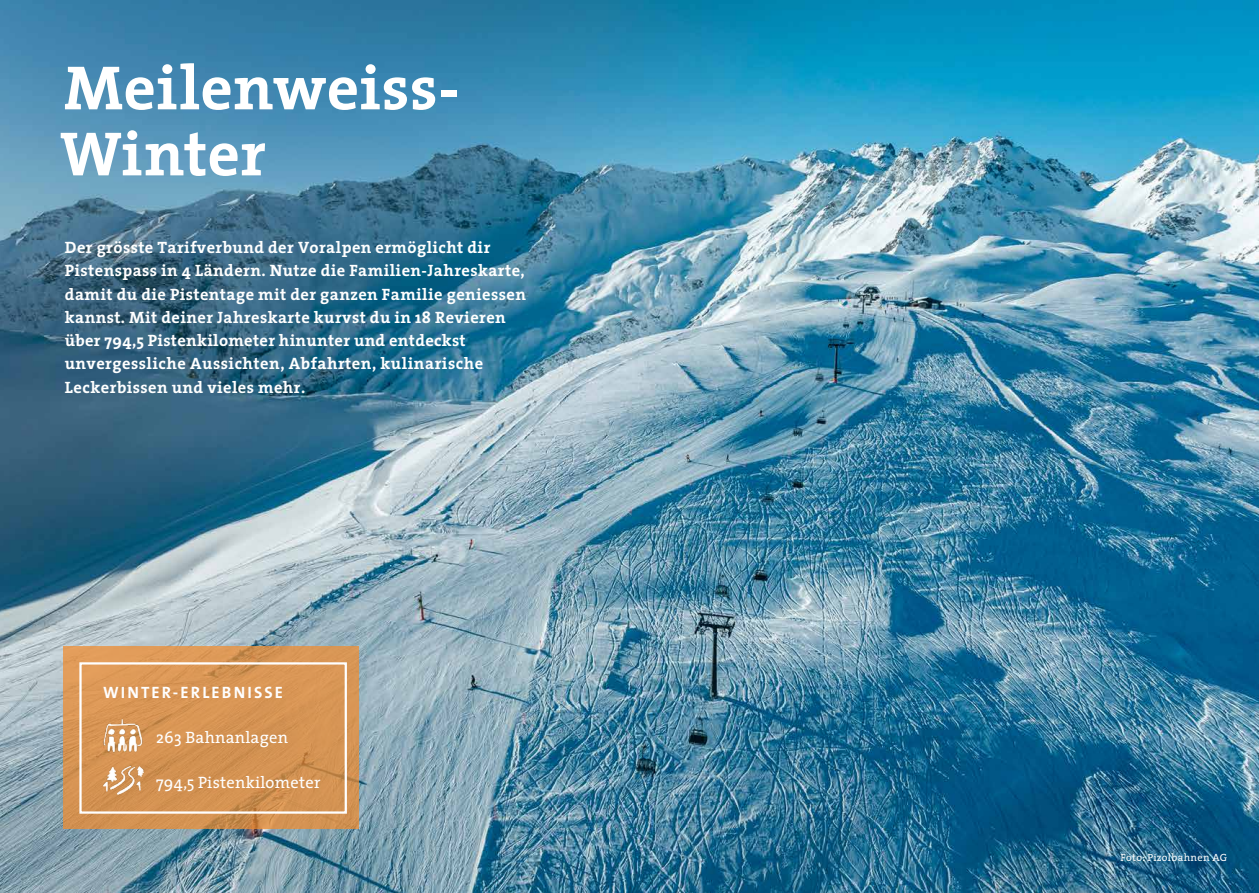
<style>
.page{position:relative;width:1259px;height:893px;background:#fff}
.page>*{position:absolute;margin:0;border:0;box-sizing:border-box;transform-origin:0 0}
.t1{font:700 63px/66px "The Serif";letter-spacing:.005em;color:#fff}
.t2{font:700 16.5px/23.2px "The Serif";letter-spacing:.025em;color:#fff}
.t3{font:16.5px "The Serif";letter-spacing:.015em;color:#fff}
.t4{font:700 16.5px "The Sans Os F";letter-spacing:.13em;color:#fff}
.t5{font:10.5px "The Serif";letter-spacing:.03em;color:#fff}
</style>
<div class="page">
<img style="left:0;top:0;width:1259px;height:893px">
<svg style="left:64px;top:646px;width:295px;height:183px;background:#d59353"></svg>
<img style="left:103px;top:719px;width:41px;height:34px">
<img style="left:103px;top:764px;width:41px;height:34px">
<div style="left:79px;top:662px;width:268px;height:152px;border:2px solid #fff"></div>
<h1 class="t1" style="left:60px;top:53px;width:400px">Meilenweiss-<br>Winter</h1>
<p class="t2" style="left:65px;top:236px;width:463px">Der grösste Tarifverbund der Voralpen ermöglicht dir Pistenspass in 4 Ländern. Nutze die Familien-Jahreskarte, damit du die Pistentage mit der ganzen Familie geniessen kannst. Mit deiner Jahreskarte kurvst du in 18 Revieren über 794,5 Pistenkilometer hinunter und entdeckst unvergessliche Aussichten, Abfahrten, kulinarische Leckerbissen und vieles mehr.</p>
<p class="t4" style="left:103px;top:682px;width:181px">WINTER-ERLEBNISSE</p>
<p class="t3" style="left:156px;top:724px;width:134px">263 Bahnanlagen</p>
<p class="t3" style="left:156px;top:769px;width:166px">794,5 Pistenkilometer</p>
<p class="t5" style="left:1120px;top:849px;width:108px">Foto: Pizolbahnen AG</p>
</div>
